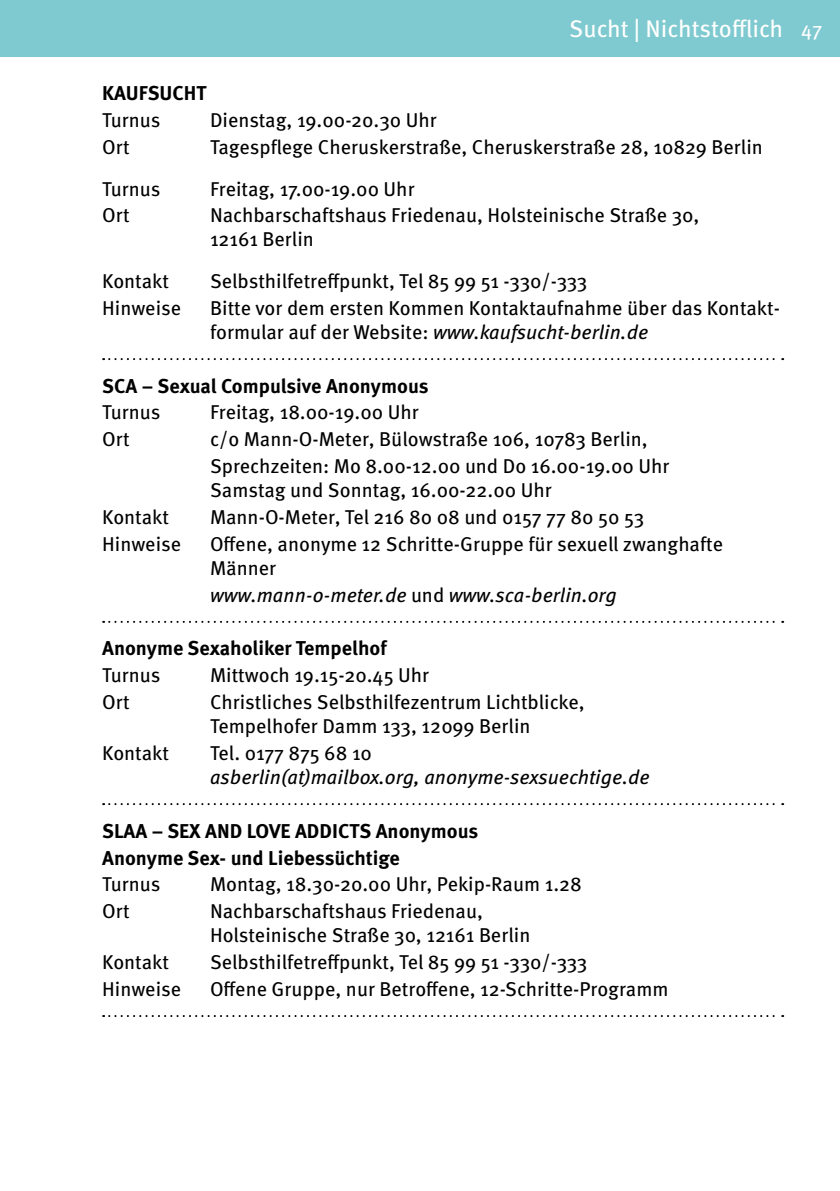
<style>
.page{position:relative;width:840px;height:1191px;background:#fff}
.page>*{position:absolute;margin:0;border:0;box-sizing:border-box;transform-origin:0 0}
.t1{font:24px "Meta Pro";color:#fff}
.t2{font:20px/24px "Meta Pro";color:#000}
.t3{font:700 20px/26.8px "Meta Pro";color:#000}
.t4{font:italic 20px "Meta Pro";color:#000}
.s1{font-size:20px}
.s2{font-style:italic}
.s3{font-style:normal}
</style>
<div class="page">
<div style="left:0;top:0;width:839px;height:57px;background:#7fcad0"></div>
<svg style="left:103px;top:358px;width:679px;height:2px"></svg>
<svg style="left:103px;top:621px;width:679px;height:2px"></svg>
<svg style="left:103px;top:803px;width:679px;height:2px"></svg>
<svg style="left:103px;top:1015px;width:679px;height:2px"></svg>
<p class="t1" style="left:569px;top:14px;width:254px">Sucht | Nichtstofflich <span class="s1">47</span></p>
<p class="t3" style="left:102px;top:80px;width:106px">KAUFSUCHT</p>
<p class="t2" style="left:102px;top:109px;width:60px">Turnus</p>
<p class="t2" style="left:210px;top:109px;width:228px">Dienstag, 19.00-20.30 Uhr</p>
<p class="t2" style="left:102px;top:135px;width:29px">Ort</p>
<p class="t2" style="left:210px;top:135px;width:554px">Tagespflege Cheruskerstraße, Cheruskerstraße 28, 10829 Berlin</p>
<p class="t2" style="left:102px;top:177px;width:60px">Turnus</p>
<p class="t2" style="left:210px;top:177px;width:206px">Freitag, 17.00-19.00 Uhr</p>
<p class="t2" style="left:102px;top:204px;width:29px">Ort</p>
<p class="t2" style="left:210px;top:204px;width:490px">Nachbarschaftshaus Friedenau, Holsteinische Straße 30,<br>12161 Berlin</p>
<p class="t2" style="left:102px;top:270px;width:68px">Kontakt</p>
<p class="t2" style="left:210px;top:270px;width:379px">Selbsthilfetreffpunkt, Tel 85 99 51 -330/-333</p>
<p class="t2" style="left:102px;top:296px;width:80px">Hinweise</p>
<p class="t2" style="left:210px;top:296px;width:571px">Bitte vor dem ersten Kommen Kontaktaufnahme über das Kontakt&shy;formular auf der Website: <span class="s2">www.kaufsucht-berlin.de</span></p>
<p class="t3" style="left:102px;top:373px;width:328px">SCA – Sexual Compulsive Anonymous</p>
<p class="t2" style="left:102px;top:401px;width:60px">Turnus</p>
<p class="t2" style="left:210px;top:401px;width:210px">Freitag, 18.00-19.00 Uhr</p>
<p class="t2" style="left:102px;top:428px;width:29px">Ort</p>
<p class="t2" style="left:210px;top:426px;width:461px;line-height:26.8px">c/o Mann-O-Meter, Bülowstraße 106, 10783 Berlin,<br>Sprechzeiten: Mo 8.00-12.00 und Do 16.00-19.00 Uhr</p>
<p class="t2" style="left:210px;top:479px;width:343px">Samstag und Sonntag, 16.00-22.00 Uhr</p>
<p class="t2" style="left:102px;top:506px;width:68px">Kontakt</p>
<p class="t2" style="left:210px;top:506px;width:435px">Mann-O-Meter, Tel 216 80 08 und 0157 77 80 50 53</p>
<p class="t2" style="left:102px;top:532px;width:80px">Hinweise</p>
<p class="t2" style="left:210px;top:532px;width:514px">Offene, anonyme 12 Schritte-Gruppe für sexuell zwanghafte<br>Männer</p>
<p class="t4" style="left:210px;top:582px;width:408px">www.mann-o-meter.de <span class="s3">und</span> www.sca-berlin.org</p>
<p class="t3" style="left:102px;top:635px;width:286px">Anonyme Sexaholiker Tempelhof</p>
<p class="t2" style="left:102px;top:664px;width:60px">Turnus</p>
<p class="t2" style="left:210px;top:664px;width:221px">Mittwoch 19.15-20.45 Uhr</p>
<p class="t2" style="left:102px;top:691px;width:29px">Ort</p>
<p class="t2" style="left:210px;top:691px;width:376px">Christliches Selbsthilfezentrum Lichtblicke,<br>Tempelhofer Damm 133, 12099 Berlin</p>
<p class="t2" style="left:102px;top:741px;width:68px">Kontakt</p>
<p class="t2" style="left:210px;top:741px;width:163px">Tel. 0177 875 68 10</p>
<p class="t4" style="left:210px;top:764px;width:441px">asberlin(at)mailbox.org, anonyme-sexsuechtige.de</p>
<p class="t3" style="left:102px;top:818px;width:377px">SLAA – SEX AND LOVE ADDICTS Anonymous<br>Anonyme Sex- und Liebessüchtige</p>
<p class="t2" style="left:102px;top:873px;width:60px">Turnus</p>
<p class="t2" style="left:210px;top:873px;width:373px">Montag, 18.30-20.00 Uhr, Pekip-Raum 1.28</p>
<p class="t2" style="left:102px;top:900px;width:29px">Ort</p>
<p class="t2" style="left:210px;top:900px;width:322px">Nachbarschaftshaus Friedenau,<br>Holsteinische Straße 30, 12161 Berlin</p>
<p class="t2" style="left:102px;top:950px;width:68px">Kontakt</p>
<p class="t2" style="left:210px;top:950px;width:379px">Selbsthilfetreffpunkt, Tel 85 99 51 -330/-333</p>
<p class="t2" style="left:102px;top:977px;width:80px">Hinweise</p>
<p class="t2" style="left:210px;top:977px;width:460px">Offene Gruppe, nur Betroffene, 12-Schritte-Programm</p>
</div>
